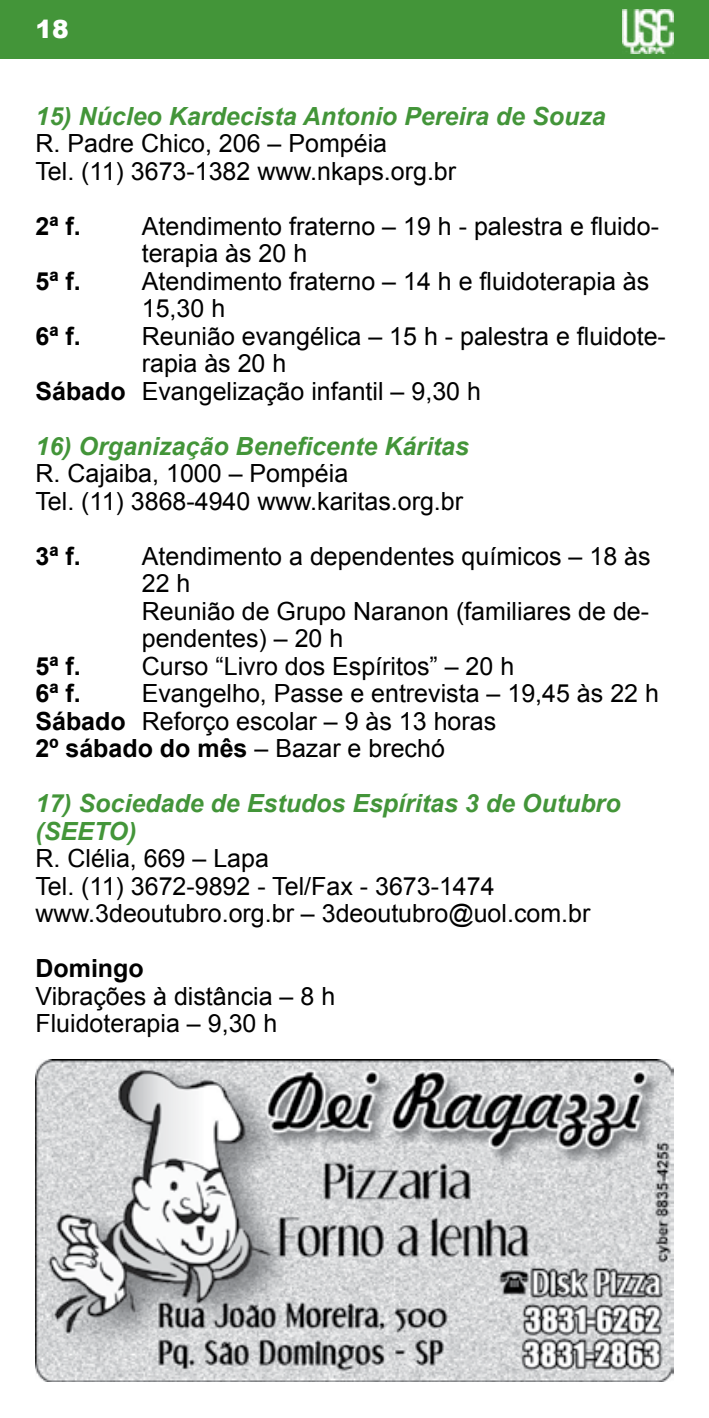
<style>
.page{position:relative;width:709px;height:1418px;background:#fff}
.page>*{position:absolute;margin:0;border:0;box-sizing:border-box;transform-origin:0 0}
.t1{font:25px/27.5px "Arial";color:#000}
.t2{font:italic 700 25px/27.5px "Arial";color:#439539}
.t3{font:700 25px "Arial";color:#000}
.t4{font:900 25px "Arial";color:#fff}
.s1{font-weight:700}
</style>
<div class="page">
<div style="left:0;top:0;width:709px;height:59px;background:#439539"></div>
<img style="left:622px;top:9px;width:51px;height:45px">
<img style="left:35px;top:1059px;width:638px;height:322px">
<p class="t4" style="left:35px;top:11px;width:35px">18</p>
<p class="t2" style="left:35px;top:103px;width:572px">15) Núcleo Kardecista Antonio Pereira de Souza</p>
<p class="t1" style="left:35px;top:130px;width:422px">R. Padre Chico, 206 – Pompéia<br>Tel. (11) 3673-1382 www.nkaps.org.br</p>
<p class="t3" style="left:35px;top:209px;width:47px">2ª f.</p>
<p class="t1" style="left:142px;top:212px;width:518px">Atendimento fraterno – 19 h - palestra e fluido&shy;terapia às 20 h</p>
<p class="t3" style="left:35px;top:264px;width:47px">5ª f.</p>
<p class="t1" style="left:142px;top:267px;width:509px">Atendimento fraterno – 14 h e fluidoterapia às<br>15,30 h</p>
<p class="t3" style="left:35px;top:319px;width:47px">6ª f.</p>
<p class="t1" style="left:142px;top:322px;width:525px">Reunião evangélica – 15 h - palestra e fluidote-</p>
<p class="t1" style="left:142px;top:350px;width:146px">rapia às 20 h</p>
<p class="t1" style="left:35px;top:377px;width:447px"><span class="s1">Sábado</span> Evangelização infantil – 9,30 h</p>
<p class="t2" style="left:35px;top:433px;width:435px">16) Organização Beneficente Káritas</p>
<p class="t1" style="left:35px;top:460px;width:429px">R. Cajaiba, 1000 – Pompéia<br>Tel. (11) 3868-4940 www.karitas.org.br</p>
<p class="t3" style="left:35px;top:539px;width:47px">3ª f.</p>
<p class="t1" style="left:142px;top:542px;width:510px">Atendimento a dependentes químicos – 18 às<br>22 h<br>Reunião de Grupo Naranon (familiares de de&shy;pendentes) – 20 h</p>
<p class="t3" style="left:35px;top:649px;width:47px">5ª f.</p>
<p class="t1" style="left:142px;top:652px;width:374px">Curso “Livro dos Espíritos” – 20 h</p>
<p class="t3" style="left:35px;top:677px;width:47px">6ª f.</p>
<p class="t1" style="left:35px;top:680px;width:625px;text-indent:106px">Evangelho, Passe e entrevista – 19,45 às 22 h<br><span class="s1">Sábado</span> Reforço escolar – 9 às 13 horas<br><span class="s1">2º sábado do mês</span> – Bazar e brechó</p>
<p class="t2" style="left:35px;top:790px;width:586px">17) Sociedade de Estudos Espíritas 3 de Outubro (SEETO)</p>
<p class="t1" style="left:35px;top:845px;width:556px">R. Clélia, 669 – Lapa<br>Tel. (11) 3672-9892 - Tel/Fax - 3673-1474 www.3deoutubro.org.br – 3deoutubro@uol.com.br</p>
<p class="t3" style="left:35px;top:952px;width:110px">Domingo</p>
<p class="t1" style="left:35px;top:982px;width:301px">Vibrações à distância – 8 h<br>Fluidoterapia – 9,30 h</p>
</div>
